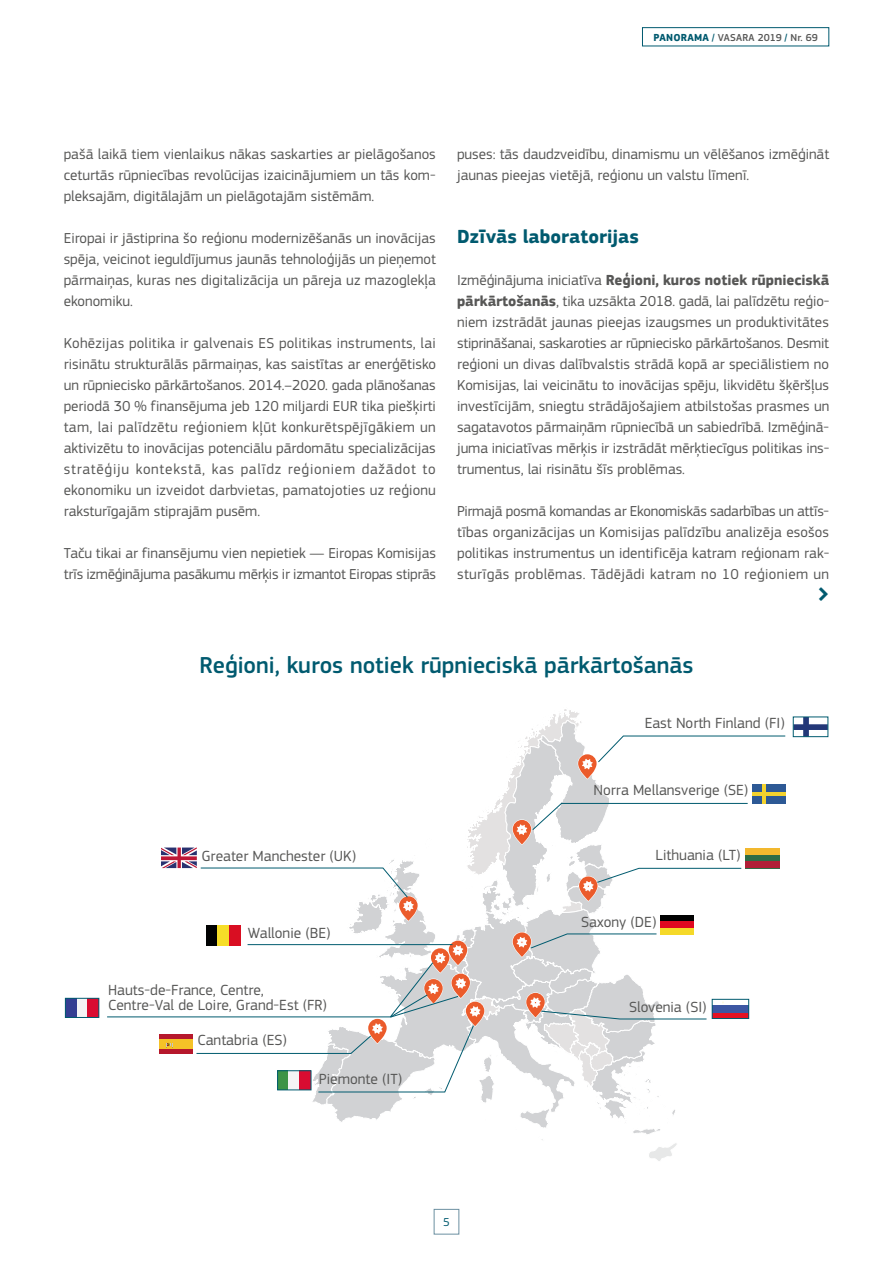
<style>
.page{position:relative;width:893px;height:1263px;background:#fff}
.page>*{position:absolute;margin:0;border:0;box-sizing:border-box;transform-origin:0 0}
.t1{font:500 24px "EC Square Sans Pro";color:#005a6f}
.t2{font:700 19.5px "EC Square Sans Pro";color:#005a6f}
.t3{font:15.3px/15.3px "EC Square Sans Pro";color:#575756}
.t4{font:15px/21px "EC Square Sans Pro";color:#575756;text-align:justify}
.t5{font:12px "EC Square Sans Pro";color:#005a6f}
.t6{font:500 10.5px "EC Square Sans Pro";color:#575756}
.s1{font-weight:700;color:#005a6f}
.s2{color:#005a6f}
.s3{font-weight:700}
</style>
<div class="page">
<div style="left:76px;top:998px;width:12px;height:19px;background:#f5f4f5"></div>
<div style="left:65px;top:998px;width:12px;height:19px;background:#343e92"></div>
<div style="left:88px;top:998px;width:11px;height:19px;background:#d90c31"></div>
<svg style="left:795px;top:719px;width:31px;height:16px"></svg>
<svg style="left:107px;top:709px;width:679px;height:452px"></svg>
<div style="left:65px;top:998px;width:34px;height:19px;border:1px solid #005b6f"></div>
<div style="left:277px;top:1070px;width:34px;height:20px;border:1px solid #005b6f"></div>
<div style="left:712px;top:999px;width:37px;height:19px;border:1px solid #005b6f"></div>
<div style="left:793px;top:717px;width:35px;height:20px;border:1px solid #005b6f"></div>
<div style="left:642px;top:27px;width:187px;height:19px;border:1px solid #005a6f"></div>
<div style="left:434px;top:1209px;width:25px;height:25px;border:1px solid #6c90a1"></div>
<p class="t6" style="left:654px;top:31px;width:166px"><span class="s1">PANORAMA</span> <span class="s2">/</span> VASARA 2019 <span class="s2">/</span> Nr. 69</p>
<p class="t4" style="left:64px;top:144px;width:374px">pašā laikā tiem vienlaikus nākas saskarties ar pielāgošanos ceturtās rūpniecības revolūcijas izaicinājumiem un tās kom&shy;pleksajām, digitālajām un pielāgotajām sistēmām.</p>
<p class="t4" style="left:64px;top:228px;width:374px">Eiropai ir jāstiprina šo reģionu modernizēšanās un inovācijas spēja, veicinot ieguldījumus jaunās tehnoloģijās un pieņemot pārmaiņas, kuras nes digitalizācija un pāreja uz mazoglekļa ekonomiku.</p>
<p class="t4" style="left:64px;top:333px;width:374px">Kohēzijas politika ir galvenais ES politikas instruments, lai risinātu strukturālās pārmaiņas, kas saistītas ar enerģētisko un rūpniecisko pārkārtošanos. 2014.–2020. gada plānošanas periodā 30 % finansējuma jeb 120 miljardi EUR tika piešķirti tam, lai palīdzētu reģioniem kļūt konkurētspējīgākiem un aktivizētu to inovācijas potenciālu pārdomātu specializācijas stratēģiju kontekstā, kas palīdz reģioniem dažādot to ekonomiku un izveidot darbvietas, pamatojoties uz reģionu raksturīgajām stiprajām pusēm.</p>
<p class="t4" style="left:64px;top:543px;width:374px">Taču tikai ar finansējumu vien nepietiek — Eiropas Komisijas trīs izmēģinājuma pasākumu mērķis ir izmantot Eiropas stiprās</p>
<p class="t4" style="left:457px;top:144px;width:374px">puses: tās daudzveidību, dinamismu un vēlēšanos izmēģināt jaunas pieejas vietējā, reģionu un valstu līmenī.</p>
<h2 class="t2" style="left:457px;top:225px;width:183px">Dzīvās laboratorijas</h2>
<p class="t4" style="left:457px;top:270px;width:374px">Izmēģinājuma iniciatīva <span class="s3">Reģioni, kuros notiek rūpnieciskā pārkārtošanās</span>, tika uzsākta 2018. gadā, lai palīdzētu reģio&shy;niem izstrādāt jaunas pieejas izaugsmes un produktivitātes stiprināšanai, saskaroties ar rūpniecisko pārkārtošanos. Desmit reģioni un divas dalībvalstis strādā kopā ar speciālistiem no Komisijas, lai veicinātu to inovācijas spēju, likvidētu šķēršļus investīcijām, sniegtu strādājošajiem atbilstošas prasmes un sagatavotos pārmaiņām rūpniecībā un sabiedrībā. Izmēģinā&shy;juma iniciatīvas mērķis ir izstrādāt mērķtiecīgus politikas ins&shy;trumentus, lai risinātu šīs problēmas.</p>
<p class="t4" style="left:457px;top:501px;width:374px">Pirmajā posmā komandas ar Ekonomiskās sadarbības un attīs&shy;tības organizācijas un Komisijas palīdzību analizēja esošos politikas instrumentus un identificēja katram reģionam rak&shy;sturīgās problēmas. Tādējādi katram no 10 reģioniem un</p>
<h1 class="t1" style="left:199px;top:651px;width:496px">Reģioni, kuros notiek rūpnieciskā pārkārtošanās</h1>
<p class="t3" style="left:645px;top:715px;width:142px">East North Finland (FI)</p>
<p class="t3" style="left:201px;top:848px;width:156px">Greater Manchester (UK)</p>
<p class="t3" style="left:248px;top:925px;width:84px">Wallonie (BE)</p>
<p class="t3" style="left:108px;top:982px;width:220px">Hauts-de-France, Centre,<br>Centre-Val de Loire, Grand-Est (FR)</p>
<p class="t3" style="left:197px;top:1033px;width:91px">Cantabria (ES)</p>
<p class="t3" style="left:319px;top:1071px;width:85px">Piemonte (IT)</p>
<p class="t5" style="left:443px;top:1215px;width:8px">5</p>
<p class="t3" style="left:594px;top:782px;width:156px">Norra Mellansverige (SE)</p>
<p class="t3" style="left:656px;top:847px;width:86px">Lithuania (LT)</p>
<p class="t3" style="left:581px;top:915px;width:77px">Saxony (DE)</p>
<p class="t3" style="left:629px;top:1000px;width:79px">Slovenia (SI)</p>
</div>
